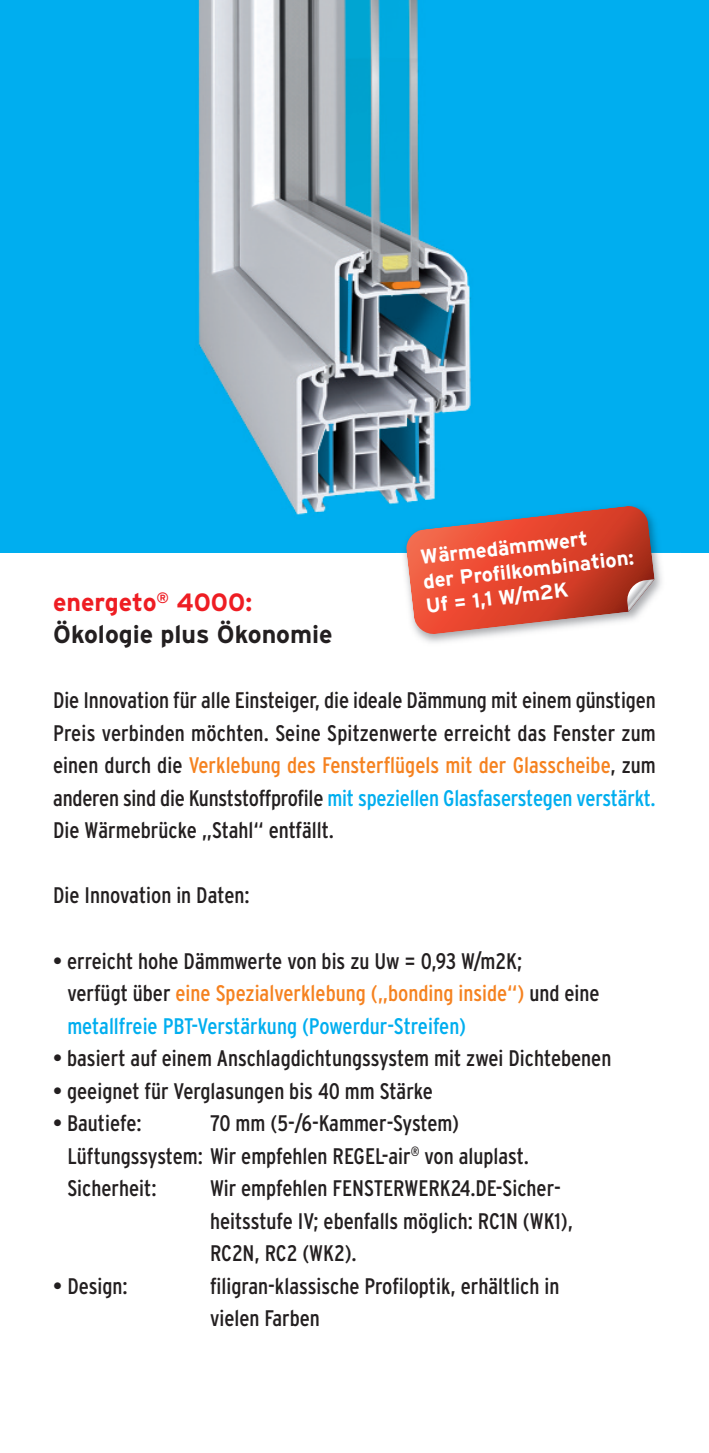
<style>
.page{position:relative;width:709px;height:1453px;background:#fff}
.page>*{position:absolute;margin:0;border:0;box-sizing:border-box;transform-origin:0 0}
.t1{font:700 25px/32.5px "Interstate";color:#231f20}
.t2{font:condensed 22.5px/32.5px "Interstate";color:#231f20}
.t3{font:700 20.25px/24.2px "Interstate";color:#fff}
.s1{color:#ee1d23}
.s2{color:#f58220}
.s3{color:#00aeef}
</style>
<div class="page">
<div style="left:0;top:0;width:709px;height:553px;background:#00aeef"></div>
<img style="left:198px;top:0;width:273px;height:515px">
<img style="left:403px;top:553px;width:259px;height:90px">
<img style="left:654px;top:522px;width:27px;height:31px">
<img style="left:393px;top:511px;width:12px;height:41px">
<svg style="left:405px;top:505px;width:249px;height:130px"></svg>
<p class="t1" style="left:53px;top:586px;width:281px"><span class="s1">energeto</span><sup>®</sup> <span class="s1">4000:<br></span>Ökologie plus Ökonomie</p>
<p class="t3" style="left:418px;top:546px;width:214px;rotate:-7deg">Wärmedämmwert<br>der Profilkombination:<br>Uf = 1,1 W/m2K</p>
<p class="t2" style="left:53px;top:684px;width:604px;text-align:justify">Die Innovation für alle Einsteiger, die ideale Dämmung mit einem günstigen Preis verbinden möchten. Seine Spitzenwerte erreicht das Fenster zum einen durch die <span class="s2">Verklebung des Fensterflügels mit der Glasscheibe</span>, zum anderen sind die Kunststoffprofile <span class="s3">mit speziellen Glasfaserstegen verstärkt.<br></span>Die Wärmebrücke „Stahl“ entfällt.</p>
<p class="t2" style="left:53px;top:879px;width:198px">Die Innovation in Daten:</p>
<p class="t2" style="left:67px;top:944px;width:534px;text-indent:-14px">• erreicht hohe Dämmwerte von bis zu Uw = 0,93 W/m2K;<br>verfügt über <span class="s2">eine Spezialverklebung („bonding inside“)</span> und eine <span class="s3">metallfreie PBT-Verstärkung (Powerdur-Streifen)</span></p>
<p class="t2" style="left:53px;top:1042px;width:560px">• basiert auf einem Anschlagdichtungssystem mit zwei Dichtebenen</p>
<p class="t2" style="left:53px;top:1074px;width:381px">• geeignet für Verglasungen bis 40 mm Stärke</p>
<p class="t2" style="left:53px;top:1107px;width:90px">• Bautiefe:</p>
<p class="t2" style="left:67px;top:1107px;width:463px;text-indent:143px">70 mm (5-/6-Kammer-System)<br>Lüftungssystem: Wir empfehlen REGEL-air<sup>®</sup> von aluplast.<br>Sicherheit:</p>
<p class="t2" style="left:210px;top:1172px;width:364px">Wir empfehlen FENSTERWERK24.DE-Sicher&shy;heitsstufe IV; ebenfalls möglich: RC1N (WK1),<br>RC2N, RC2 (WK2).</p>
<p class="t2" style="left:53px;top:1269px;width:76px">• Design:</p>
<p class="t2" style="left:210px;top:1269px;width:351px">filigran-klassische Profiloptik, erhältlich in vielen Farben</p>
</div>
